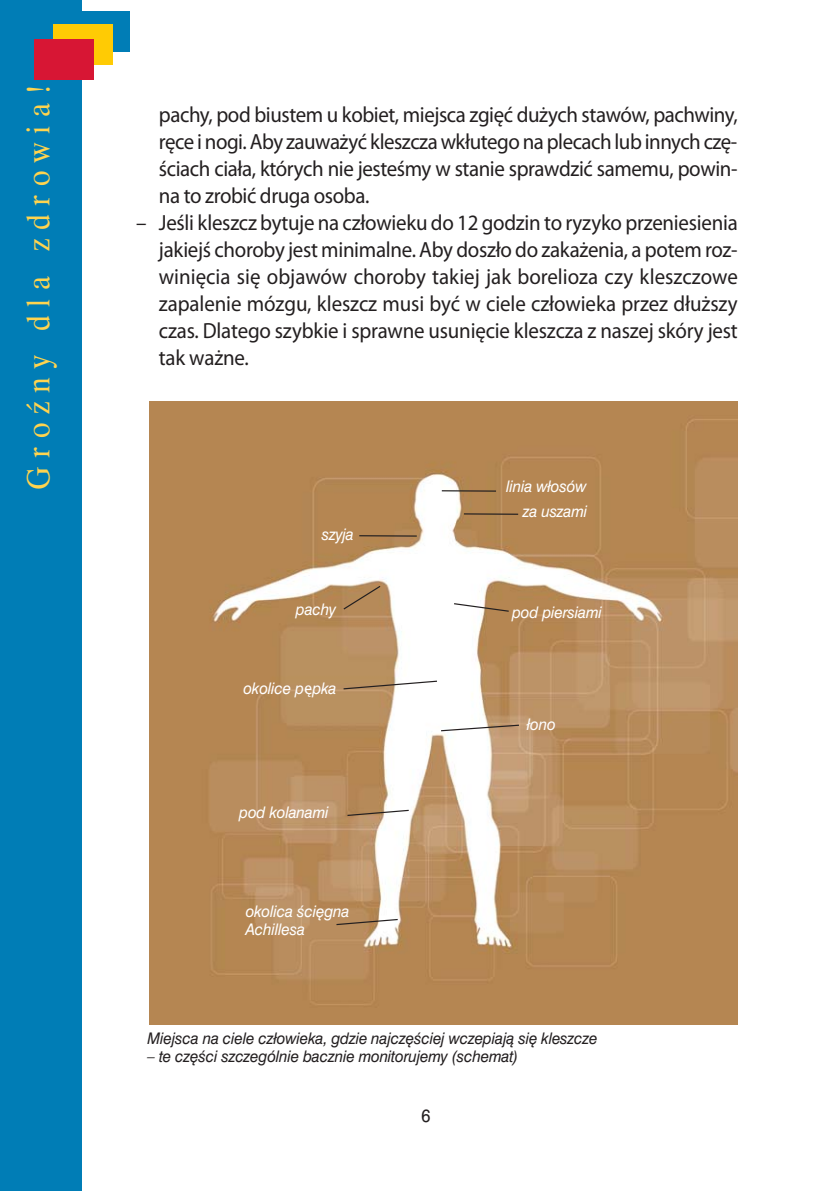
<style>
.page{position:relative;width:840px;height:1191px;background:#fff}
.page>*{position:absolute;margin:0;border:0;box-sizing:border-box;transform-origin:0 0}
.t1{font:32px "Dutch 801 PL";letter-spacing:.3em;color:#ffd44f;scale:.9 1}
.t2{font:22px/27px "Myriad Pro";letter-spacing:-.02em;color:#231f20;text-align:justify;scale:.95 1}
.t3{font:18px "Swiss 721 PL";color:#231f20;scale:.9 1}
.t4{font:italic 16px "Swiss 721 PL";letter-spacing:-.01em;color:#231f20;scale:.95 1}
.t5{font:italic 16px/24.8px "Swiss 721 PL";letter-spacing:-.01em;color:#fff;text-align:right;scale:.95 1}
.s1{font-family:"Lucida Grande";font-style:normal}
</style>
<div class="page">
<div style="left:0;top:0;width:81px;height:1191px;background:#007db6"></div>
<div style="left:70px;top:11px;width:60px;height:41px;background:#007db6"></div>
<div style="left:53px;top:24px;width:60px;height:41px;background:#ffcb04"></div>
<div style="left:34px;top:39px;width:59px;height:41px;background:#d71634"></div>
<img style="left:149px;top:401px;width:588px;height:624px">
<svg style="left:342px;top:584px;width:39px;height:26px"></svg>
<hr style="left:359px;top:535px;width:57px;height:1px;background:#231f20">
<hr style="left:441px;top:490px;width:54px;height:2px;background:#231f20">
<hr style="left:463px;top:513px;width:55px;height:2px;background:#231f20">
<svg style="left:452px;top:602px;width:57px;height:10px"></svg>
<svg style="left:439px;top:724px;width:81px;height:8px"></svg>
<svg style="left:342px;top:680px;width:96px;height:10px"></svg>
<svg style="left:346px;top:809px;width:64px;height:7px"></svg>
<svg style="left:335px;top:918px;width:64px;height:8px"></svg>
<h1 class="t1" style="left:27px;top:490px;width:451px;rotate:-90deg">Groêny dla zdrowia!</h1>
<p class="t2" style="left:159px;top:103px;width:610px">pa chy, pod biu stem u ko biet, miej sca zgięć du żych sta wów, pa chwi ny, rę ce i no gi. Aby za uwa żyć klesz cza wkłu te go na ple cach lub in nych czę - ściach cia ła, któ rych nie je ste śmy w sta nie spraw dzić sa me mu, po win - na to zro bić dru ga oso ba.</p>
<p class="t2" style="left:159px;top:211px;width:610px;text-indent:-23px">– Je śli kleszcz by tu je na czło wie ku do 12 go dzin to ry zy ko prze nie sie nia ja kiejś cho ro by jest mi ni mal ne. Aby do szło do za ka że nia, a po tem roz - wi nię cia się ob ja wów cho ro by ta kiej jak bo re lio za czy klesz czo we za pa le nie mó zgu, kleszcz mu si być w cie le czło wie ka przez dłuż szy czas. Dla te go szyb kie i spraw ne usu nię cie klesz cza z na szej skó ry jest tak waż ne.</p>
<p class="t5" style="left:321px;top:523px;width:35px">szyja</p>
<p class="t5" style="left:296px;top:598px;width:44px">pachy</p>
<p class="t5" style="left:243px;top:677px;width:99px">okolice p<span class="s1">ę</span>pka</p>
<p class="t5" style="left:239px;top:802px;width:96px">pod kolanami</p>
<p class="t5" style="left:245px;top:903px;width:111px;line-height:18px;text-align:left">okolica Êci´gna<br>Achillesa</p>
<p class="t5" style="left:506px;top:476px;width:87px">linia włosów za uszami</p>
<p class="t5" style="left:512px;top:602px;width:96px">pod piersiami</p>
<p class="t5" style="left:526px;top:713px;width:32px">łono</p>
<p class="t4" style="left:147px;top:1032px;width:475px">Miejsca na ciele człowieka, gdzie najcz´Êciej wczepiajà si´ kleszcze</p>
<p class="t4" style="left:147px;top:1050px;width:391px">– te cz´Êci szczególnie bacznie monitorujemy (schemat)</p>
<p class="t3" style="left:421px;top:1109px;width:11px">6</p>
</div>
